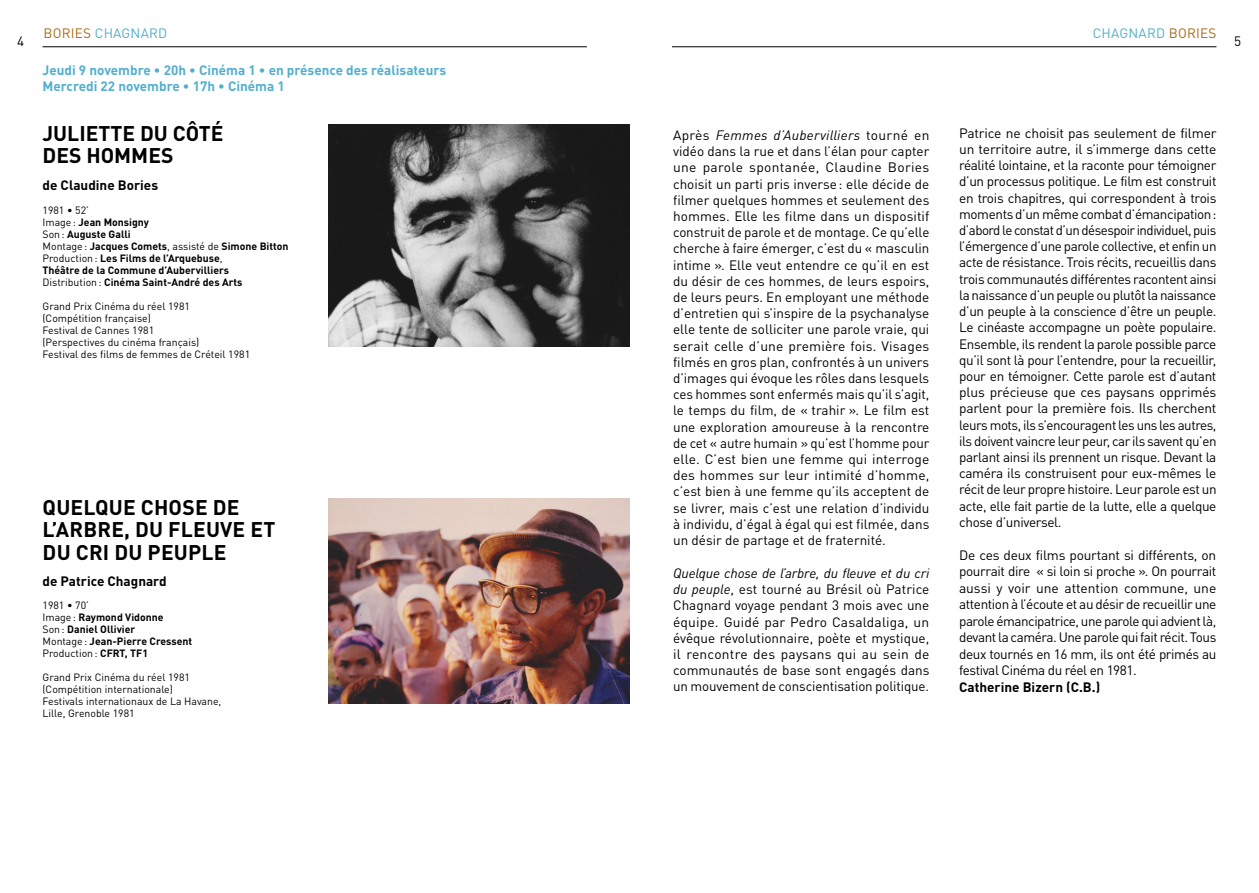
<style>
.page{position:relative;width:1259px;height:893px;background:#fff}
.page>*{position:absolute;margin:0;border:0;box-sizing:border-box;transform-origin:0 0}
.t1{font:700 21px/22.5px "DINOT";letter-spacing:.01em;color:#000}
.t2{font:700 21px/22.5px "DIN";color:#000}
.t3{font:13.5px/16.2px "DINOT";letter-spacing:-.025em;color:#000;text-align:justify}
.t4{font:700 13.5px/16.2px "DIN";color:#52aecd}
.t5{font:700 13.5px "DIN";color:#000}
.t6{font:13.5px "DIN";letter-spacing:.015em;color:#52aecd}
.t7{font:700 13.5px "DINOT";color:#000}
.t8{font:13.5px "DIN";color:#000}
.t9{font:700 10.5px/12px "DINOT";color:#000}
.t10{font:10.5px/12px "DINOT";color:#000}
.t11{font:10.5px/12.1px "DIN";color:#000}
.s1{color:#a86b17}
.s2{font-weight:400}
.s3{font-family:"DIN";font-weight:400}
.s4{font-family:"DINOT";font-weight:700}
.s5{font-style:italic}
</style>
<div class="page">
<hr style="left:43px;top:46px;width:544px;height:1px;background:#000">
<hr style="left:672px;top:46px;width:544px;height:1px;background:#000">
<img style="left:328px;top:499px;width:301px;height:205px">
<img style="left:328px;top:125px;width:301px;height:221px">
<p class="t6" style="left:44px;top:24px;width:125px"><span class="s1">Bories</span> Chagnard</p>
<p class="t6" style="left:1092px;top:24px;width:125px">Chagnard <span class="s1">Bories</span></p>
<p class="t8" style="left:17px;top:32px;width:9px">4</p>
<p class="t8" style="left:1234px;top:32px;width:9px">5</p>
<p class="t4" style="left:43px;top:61px;width:405px">Jeudi 9 novembre • 20h • Cinéma 1 • en présence des réalisateurs<br>Mercredi 22 novembre • 17h • Cinéma 1</p>
<h1 class="t2" style="left:43px;top:121px;width:183px">Juliette du côté des hommes</h1>
<p class="t5" style="left:43px;top:176px;width:117px">de Claudine Bories</p>
<p class="t9" style="left:43px;top:204px;width:247px"><span class="s2">1981 • 52’<br>Image:</span> Jean Monsigny<br><span class="s2">Son:</span> Auguste Galli<br><span class="s2">Montage:</span> Jacques Comets<span class="s2">, assisté de</span> Simone Bitton<br><span class="s2">Production:</span> Les Films de l’Arquebuse<span class="s2">,<br></span>Théâtre de la Commune d’Aubervilliers<br><span class="s2">Distribution:</span> Cinéma Saint-André des Arts</p>
<p class="t10" style="left:43px;top:300px;width:209px">Grand Prix Cinéma du réel 1981 (Compétition française)<br>Festival de Cannes 1981<br>(Perspectives du cinéma français)<br>Festival des films de femmes de Créteil 1981</p>
<h1 class="t1" style="left:43px;top:495px;width:230px">Quelque chose de l’arbre, du fleuve et du cri du peuple</h1>
<p class="t5" style="left:43px;top:573px;width:126px">de Patrice Chagnard</p>
<p class="t11" style="left:43px;top:599px;width:48px">1981 • 70’</p>
<p class="t9" style="left:43px;top:611px;width:151px"><span class="s3">I mage:</span> Raymond Vidonne<br><span class="s3">Son:</span> Daniel Ollivier<br><span class="s3">Montage:</span> Jean-Pierre Cressent</p>
<p class="t11" style="left:43px;top:647px;width:107px">Production: <span class="s4">CFRT, TF1</span></p>
<p class="t11" style="left:43px;top:671px;width:180px">Grand Prix Cinéma du réel 1981 (Compétition internationale)<br>Festivals internationaux de La Havane,<br>Lille, Grenoble 1981</p>
<p class="t3" style="left:673px;top:127px;width:258px">Après <span class="s5">Femmes d’Aubervilliers</span> tourné en vidéo dans la rue et dans l’élan pour capter une parole spontanée, Claudine Bories choisit un parti pris inverse: elle décide de filmer quelques hommes et seulement des hommes. Elle les filme dans un dispositif construit de parole et de montage. Ce qu’elle cherche à faire émerger, c’est du « masculin intime ». Elle veut entendre ce qu’il en est du désir de ces hommes, de leurs espoirs, de leurs peurs. En employant une méthode d’entretien qui s’inspire de la psychanalyse elle tente de solliciter une parole vraie, qui serait celle d’une première fois. Visages filmés en gros plan, confrontés à un univers d’images qui évoque les rôles dans lesquels ces hommes sont enfermés mais qu’il s’agit, le temps du film, de « trahir ». Le film est une exploration amoureuse à la rencontre de cet « autre humain » qu’est l’homme pour elle. C’est bien une femme qui interroge des hommes sur leur intimité d’homme, c’est bien à une femme qu’ils acceptent de se livrer, mais c’est une relation d’individu à individu, d’égal à égal qui est filmée, dans un désir de partage et de fraternité.</p>
<p class="t3" style="left:673px;top:565px;width:258px"><span class="s5">Quelque chose de l’arbre, du fleuve et du cri du peuple</span>, est tourné au Brésil où Patrice Chagnard voyage pendant 3 mois avec une équipe. Guidé par Pedro Casaldaliga, un évêque révolutionnaire, poète et mystique, il rencontre des paysans qui au sein de communautés de base sont engagés dans un mouvement de conscientisation politique.</p>
<p class="t3" style="left:959px;top:125px;width:259px">Patrice ne choisit pas seulement de filmer un territoire autre, il s’immerge dans cette réalité lointaine, et la raconte pour témoigner d’un processus politique. Le film est construit en trois chapitres, qui correspondent à trois moments d’un même combat d’émancipation: d’abord le constat d’un désespoir individuel, puis l’émergence d’une parole collective, et enfin un acte de résistance. Trois récits, recueillis dans trois communautés différentes racontent ainsi la naissance d’un peuple ou plutôt la naissance d’un peuple à la conscience d’être un peuple.<br>Le cinéaste accompagne un poète populaire.<br>Ensemble, ils rendent la parole possible parce qu’il sont là pour l’entendre, pour la recueillir, pour en témoigner. Cette parole est d’autant plus précieuse que ces paysans opprimés parlent pour la première fois. Ils cherchent leurs mots, ils s’encouragent les uns les autres, ils doivent vaincre leur peur, car ils savent qu’en parlant ainsi ils prennent un risque. Devant la caméra ils construisent pour eux-mêmes le récit de leur propre histoire. Leur parole est un acte, elle fait partie de la lutte, elle a quelque chose d’universel.</p>
<p class="t3" style="left:959px;top:546px;width:259px">De ces deux films pourtant si différents, on pourrait dire « si loin si proche ». On pourrait aussi y voir une attention commune, une attention à l’écoute et au désir de recueillir une parole émancipatrice, une parole qui advient là, devant la caméra. Une parole qui fait récit. Tous deux tournés en 16 mm, ils ont été primés au festival Cinéma du réel en 1981.</p>
<p class="t7" style="left:959px;top:678px;width:143px">Catherine Bizern (C.B.)</p>
</div>
